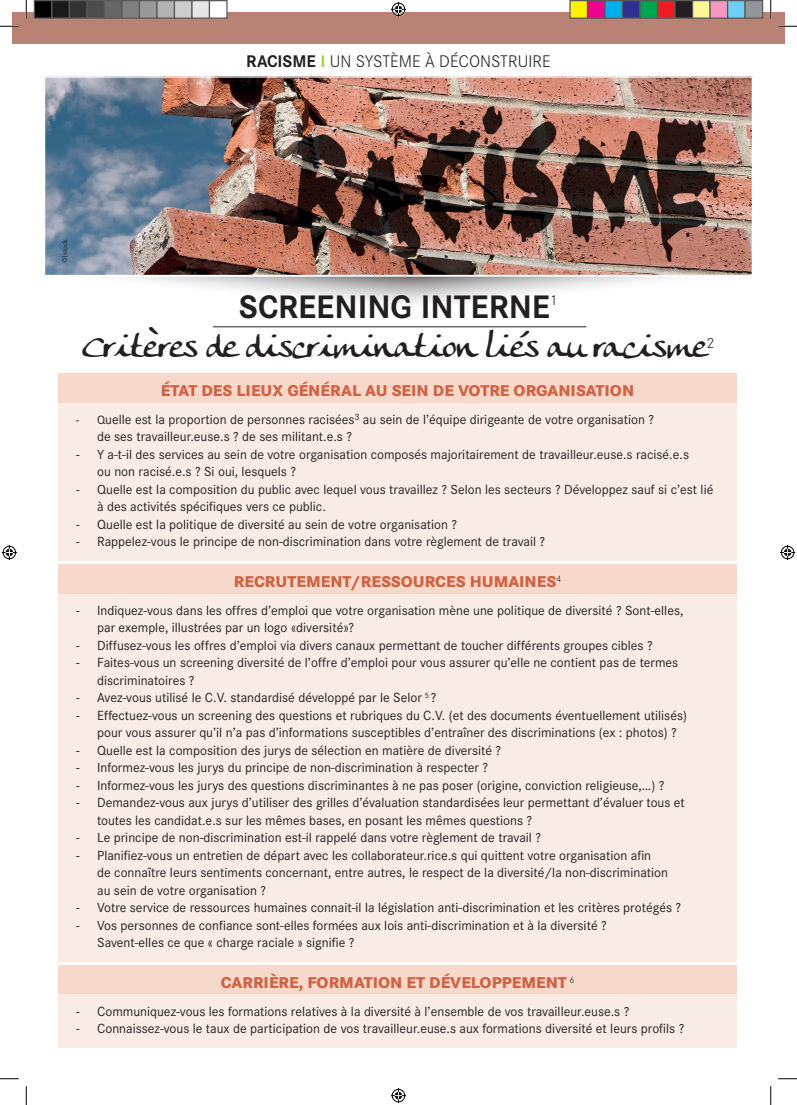
<style>
.page{position:relative;width:797px;height:1105px;background:#fff}
.page>*{position:absolute;margin:0;border:0;box-sizing:border-box;transform-origin:0 0}
.t1{font:33.75px "Anke Calligraphic FG";color:#231f20}
.t2{font:700 33.75px "Corporate S";color:#231f20}
.t3{font:300 17.5px "Corporate S";color:#231f20}
.t4{font:800 16.25px "Corporate S";color:#cf6445}
.t5{font:13.75px/17.5px "Corporate S";color:#231f20}
.t6{font:7.5px "Minion Pro";letter-spacing:-.005em;color:#231f20}
.s1{font-weight:700}
.s2{font-weight:700;color:#a6ce39}
.s3{font-family:"Calibri";font-size:12.5px}
.s4{font-size:12.5px}
.s5{font-family:"Calibri"}
</style>
<div class="page">
<img style="left:46px;top:78px;width:705px;height:196px">
<div style="left:44px;top:76px;width:709px;height:200px;border:1px solid #fff"></div>
<div style="left:12px;top:12px;width:773px;height:31px;background:#b88274"></div>
<svg style="left:124px;top:277px;width:549px;height:26px"></svg>
<hr style="left:213px;top:326px;width:373px;height:1px;background:#231f20">
<div style="left:58px;top:373px;width:679px;height:45px;background:#f6d9cb"></div>
<div style="left:58px;top:403px;width:679px;height:52px;background:#f9ece4"></div>
<div style="left:58px;top:438px;width:679px;height:52px;background:#f9ece4"></div>
<div style="left:58px;top:473px;width:679px;height:52px;background:#f9ece4"></div>
<div style="left:58px;top:525px;width:679px;height:35px;background:#f9ece4"></div>
<div style="left:58px;top:564px;width:679px;height:45px;background:#f6d9cb"></div>
<div style="left:58px;top:594px;width:679px;height:52px;background:#f9ece4"></div>
<div style="left:58px;top:646px;width:679px;height:53px;background:#f9ece4"></div>
<div style="left:58px;top:699px;width:679px;height:52px;background:#f9ece4"></div>
<div style="left:58px;top:751px;width:679px;height:35px;background:#f9ece4"></div>
<div style="left:58px;top:786px;width:679px;height:53px;background:#f9ece4"></div>
<div style="left:58px;top:839px;width:679px;height:70px;background:#f9ece4"></div>
<div style="left:58px;top:909px;width:679px;height:52px;background:#f9ece4"></div>
<div style="left:58px;top:965px;width:679px;height:45px;background:#f6d9cb"></div>
<div style="left:58px;top:995px;width:679px;height:35px;background:#f9ece4"></div>
<div style="left:58px;top:1012px;width:679px;height:35px;background:#f9ece4"></div>
<svg style="left:0;top:25px;width:19px;height:2px"></svg>
<svg style="left:778px;top:25px;width:19px;height:2px"></svg>
<svg style="left:0;top:1078px;width:19px;height:1px"></svg>
<svg style="left:778px;top:1078px;width:19px;height:1px"></svg>
<svg style="left:25px;top:0;width:2px;height:19px"></svg>
<svg style="left:25px;top:1086px;width:2px;height:19px"></svg>
<svg style="left:770px;top:0;width:1px;height:19px"></svg>
<svg style="left:770px;top:1086px;width:1px;height:19px"></svg>
<svg style="left:391px;top:2px;width:15px;height:15px"></svg>
<svg style="left:391px;top:1088px;width:15px;height:15px"></svg>
<svg style="left:2px;top:545px;width:15px;height:15px"></svg>
<svg style="left:780px;top:545px;width:15px;height:15px"></svg>
<div style="left:34px;top:1px;width:18px;height:17px;background:#000"></div>
<div style="left:34px;top:0;width:18px;height:19px;border:1px solid #595959"></div>
<div style="left:52px;top:1px;width:17px;height:17px;background:#1a1a1a"></div>
<div style="left:51px;top:0;width:19px;height:19px;border:1px solid #595959"></div>
<div style="left:69px;top:1px;width:18px;height:17px;background:#333"></div>
<div style="left:69px;top:0;width:19px;height:19px;border:1px solid #595959"></div>
<div style="left:87px;top:1px;width:17px;height:17px;background:#4d4d4d"></div>
<div style="left:86px;top:0;width:19px;height:19px;border:1px solid #595959"></div>
<div style="left:104px;top:1px;width:18px;height:17px;background:#666"></div>
<div style="left:104px;top:0;width:18px;height:19px;border:1px solid #595959"></div>
<div style="left:122px;top:1px;width:17px;height:17px;background:#808080"></div>
<div style="left:121px;top:0;width:19px;height:19px;border:1px solid #595959"></div>
<div style="left:139px;top:1px;width:18px;height:17px;background:#999"></div>
<div style="left:139px;top:0;width:19px;height:19px;border:1px solid #595959"></div>
<div style="left:157px;top:1px;width:17px;height:17px;background:#b3b3b3"></div>
<div style="left:156px;top:0;width:19px;height:19px;border:1px solid #595959"></div>
<div style="left:174px;top:1px;width:18px;height:17px;background:#ccc"></div>
<div style="left:174px;top:0;width:18px;height:19px;border:1px solid #595959"></div>
<div style="left:192px;top:1px;width:17px;height:17px;background:#e6e6e6"></div>
<div style="left:191px;top:0;width:19px;height:19px;border:1px solid #595959"></div>
<div style="left:209px;top:1px;width:18px;height:17px;background:#fff"></div>
<div style="left:209px;top:0;width:19px;height:19px;border:1px solid #595959"></div>
<div style="left:570px;top:1px;width:17px;height:17px;background:#fff101"></div>
<div style="left:569px;top:0;width:19px;height:19px;border:1px solid #595959"></div>
<div style="left:587px;top:1px;width:18px;height:17px;background:#ed028c"></div>
<div style="left:587px;top:0;width:18px;height:19px;border:1px solid #595959"></div>
<div style="left:605px;top:1px;width:17px;height:17px;background:#00aeef"></div>
<div style="left:604px;top:0;width:19px;height:19px;border:1px solid #595959"></div>
<div style="left:622px;top:1px;width:18px;height:17px;background:#2e3092"></div>
<div style="left:622px;top:0;width:18px;height:19px;border:1px solid #595959"></div>
<div style="left:640px;top:1px;width:17px;height:17px;background:#00a54f"></div>
<div style="left:639px;top:0;width:19px;height:19px;border:1px solid #595959"></div>
<div style="left:657px;top:1px;width:18px;height:17px;background:#ee1d23"></div>
<div style="left:657px;top:0;width:18px;height:19px;border:1px solid #595959"></div>
<div style="left:675px;top:1px;width:17px;height:17px;background:#231f20"></div>
<div style="left:674px;top:0;width:19px;height:19px;border:1px solid #595959"></div>
<div style="left:692px;top:1px;width:18px;height:17px;background:#fff79a"></div>
<div style="left:692px;top:0;width:18px;height:19px;border:1px solid #595959"></div>
<div style="left:710px;top:1px;width:17px;height:17px;background:#f499c2"></div>
<div style="left:709px;top:0;width:19px;height:19px;border:1px solid #595959"></div>
<div style="left:727px;top:1px;width:18px;height:17px;background:#6bcff6"></div>
<div style="left:727px;top:0;width:18px;height:19px;border:1px solid #595959"></div>
<div style="left:745px;top:1px;width:17px;height:17px;background:#939598"></div>
<div style="left:744px;top:0;width:19px;height:19px;border:1px solid #595959"></div>
<p class="t3" style="left:246px;top:51px;width:306px"><span class="s1">RACISME</span> <span class="s2">I</span> UN SYSTÈME À DÉCONSTRUIRE</p>
<p class="t6" style="left:60px;top:263px;width:25px;rotate:-90deg">©Istock</p>
<h1 class="t2" style="left:239px;top:287px;width:320px">SCREENING INTERNE<sup>1</sup></h1>
<h1 class="t1" style="left:82px;top:325px;width:633px">Critères de discrimination liés au racisme<sup>2</sup></h1>
<p class="t4" style="left:161px;top:381px;width:475px">ÉTAT DES LIEUX GÉNÉRAL AU SEIN DE VOTRE ORGANISATION</p>
<p class="t5" style="left:97px;top:411px;width:558px;text-indent:-21px"><span class="s3">-</span> <span class="s4">Q</span>uelle est la proportion de personnes racisées<sup>3</sup> au sein de l’équipe dirigeante de votre organisation ? de ses travailleur.euse.s ? de ses militant.e.s ?</p>
<p class="t5" style="left:97px;top:446px;width:593px;text-indent:-21px"><span class="s5">-</span> Y a-t-il des services au sein de votre organisation composés majoritairement de travailleur.euse.s racisé.e.s ou non racisé.e.s ? Si oui, lesquels ?</p>
<p class="t5" style="left:97px;top:481px;width:617px;text-indent:-21px"><span class="s5">-</span> Quelle est la composition du public avec lequel vous travaillez ? Selon les secteurs ? Développez sauf si c’est lié à des activités spécifiques vers ce public.</p>
<p class="t5" style="left:76px;top:516px;width:383px"><span class="s5">-</span> Quelle est la politique de diversité au sein de votre organisation ?</p>
<p class="t5" style="left:76px;top:533px;width:471px"><span class="s5">-</span> Rappelez-vous le principe de non-discrimination dans votre règlement de travail ?</p>
<p class="t4" style="left:234px;top:572px;width:329px">RECRUTEMENT/RESSOURCES HUMAINES<sup>4</sup></p>
<p class="t5" style="left:97px;top:602px;width:587px;text-indent:-21px"><span class="s5">-</span> Indiquez-vous dans les offres d’emploi que votre organisation mène une politique de diversité ? Sont-elles, par exemple, illustrées par un logo «diversité»?</p>
<p class="t5" style="left:76px;top:637px;width:578px"><span class="s5">-</span> Diffusez-vous les offres d’emploi via divers canaux permettant de toucher différents groupes cibles ?</p>
<p class="t5" style="left:97px;top:654px;width:582px;text-indent:-21px"><span class="s5">-</span> Faites-vous un screening diversité de l’offre d’emploi pour vous assurer qu’elle ne contient pas de termes discriminatoires ?</p>
<p class="t5" style="left:76px;top:689px;width:362px"><span class="s5">-</span> Avez-vous utilisé le C.V. standardisé développé par le Selor <sup>5</sup> ?</p>
<p class="t5" style="left:97px;top:707px;width:591px;text-indent:-21px"><span class="s5">-</span> Effectuez-vous un screening des questions et rubriques du C.V. (et des documents éventuellement utilisés) pour vous assurer qu’il n’a pas d’informations susceptibles d’entraîner des discriminations (ex : photos) ?</p>
<p class="t5" style="left:76px;top:742px;width:427px"><span class="s5">-</span> Quelle est la composition des jurys de sélection en matière de diversité ?</p>
<p class="t5" style="left:76px;top:759px;width:413px"><span class="s5">-</span> Informez-vous les jurys du principe de non-discrimination à respecter ?</p>
<p class="t5" style="left:76px;top:777px;width:590px"><span class="s5">-</span> Informez-vous les jurys des questions discriminantes à ne pas poser (origine, conviction religieuse,…) ?</p>
<p class="t5" style="left:97px;top:794px;width:589px;text-indent:-21px"><span class="s5">-</span> Demandez-vous aux jurys d’utiliser des grilles d’évaluation standardisées leur permettant d’évaluer tous et toutes les candidat.e.s sur les mêmes bases, en posant les mêmes questions ?</p>
<p class="t5" style="left:76px;top:829px;width:467px"><span class="s5">-</span> Le principe de non-discrimination est-il rappelé dans votre règlement de travail ?</p>
<p class="t5" style="left:97px;top:847px;width:572px;text-indent:-21px"><span class="s5">-</span> Planifiez-vous un entretien de départ avec les collaborateur.rice.s qui quittent votre organisation afin de connaître leurs sentiments concernant, entre autres, le respect de la diversité/la non-discrimination au sein de votre organisation ?</p>
<p class="t5" style="left:76px;top:899px;width:606px"><span class="s5">-</span> Votre service de ressources humaines connait-il la législation anti-discrimination et les critères protégés ?</p>
<p class="t5" style="left:97px;top:917px;width:511px;text-indent:-21px"><span class="s5">-</span> Vos personnes de confiance sont-elles formées aux lois anti-discrimination et à la diversité ?<br>Savent-elles ce que « charge raciale » signifie ?</p>
<p class="t4" style="left:221px;top:973px;width:355px">CARRIÈRE, FORMATION ET DÉVELOPPEMENT <sup>6</sup></p>
<p class="t5" style="left:76px;top:1003px;width:555px"><span class="s5">-</span> Communiquez-vous les formations relatives à la diversité à l’ensemble de vos travailleur.euse.s ?</p>
<p class="t5" style="left:76px;top:1020px;width:610px"><span class="s5">-</span> Connaissez-vous le taux de participation de vos travailleur.euse.s aux formations diversité et leurs profils ?</p>
</div>
